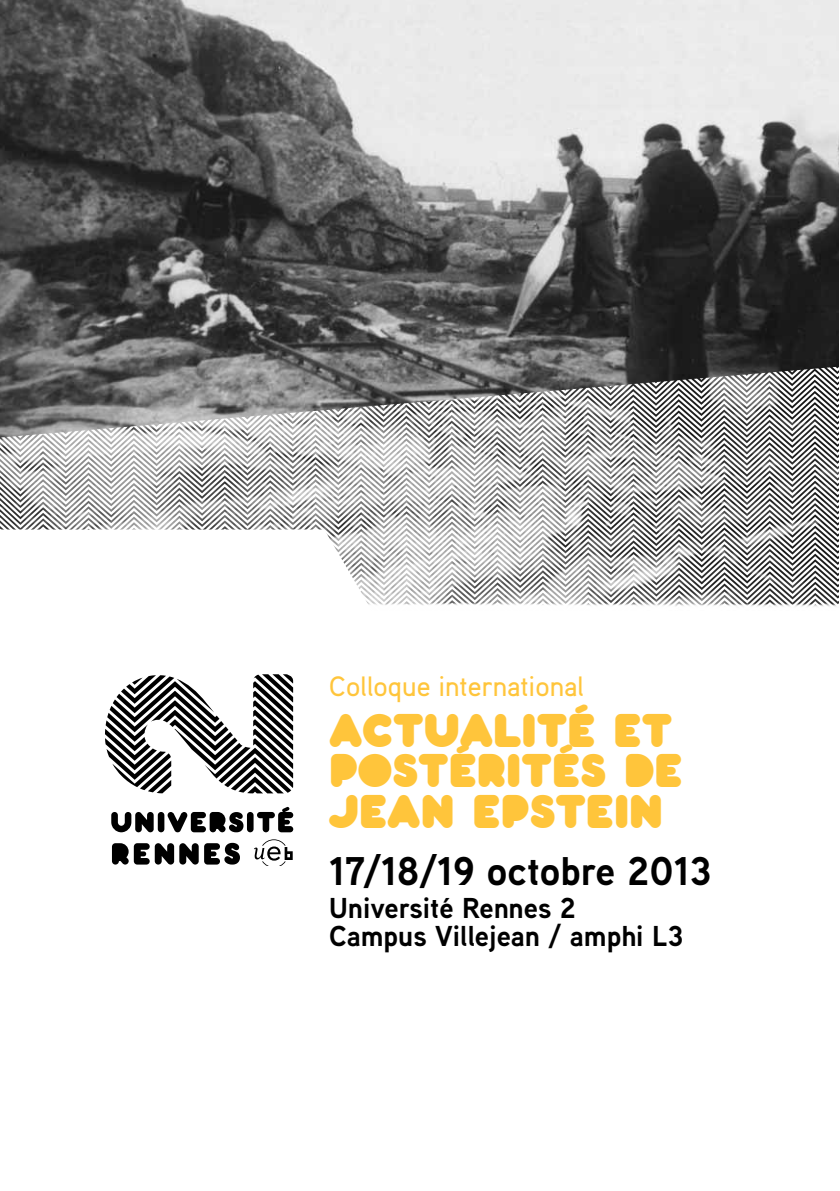
<style>
.page{position:relative;width:840px;height:1191px;background:#fff}
.page>*{position:absolute;margin:0;border:0;box-sizing:border-box;transform-origin:0 0}
.t1{font:46px/40px "Pochoir Pleine";color:#ffc53b}
.t2{font:700 40px "Aaux Next";color:#000}
.t3{font:700 28.8px/27.6px "Aaux Next";color:#000}
.t4{font:500 28px "Aaux";color:#ffc53b}
</style>
<div class="page">
<img style="left:0;top:1px;width:838px;height:365px">
<svg style="left:0;top:366px;width:838px;height:427px"></svg>
<div style="left:158px;top:812px;width:6px;height:20px;background:#000;border-radius:3px"></div>
<div style="left:247px;top:812px;width:6px;height:20px;background:#000;border-radius:3px"></div>
<svg style="left:111px;top:812px;width:43px;height:20px"></svg>
<svg style="left:257px;top:807px;width:36px;height:25px"></svg>
<svg style="left:112px;top:843px;width:128px;height:21px"></svg>
<svg style="left:167px;top:812px;width:76px;height:20px"></svg>
<svg style="left:254px;top:839px;width:38px;height:26px"></svg>
<p class="t4" style="left:329px;top:668px;width:256px">Colloque international</p>
<h1 class="t1" style="left:329px;top:711px;width:355px">ACTUALITÉ ET<br>POSTÉRITÉS DE<br>JEAN EPSTEIN</h1>
<h2 class="t2" style="left:329px;top:842px;width:383px">17/18/19 octobre 2013</h2>
<p class="t3" style="left:329px;top:893px;width:355px">Université Rennes 2<br>Campus Villejean / amphi L3</p>
</div>
